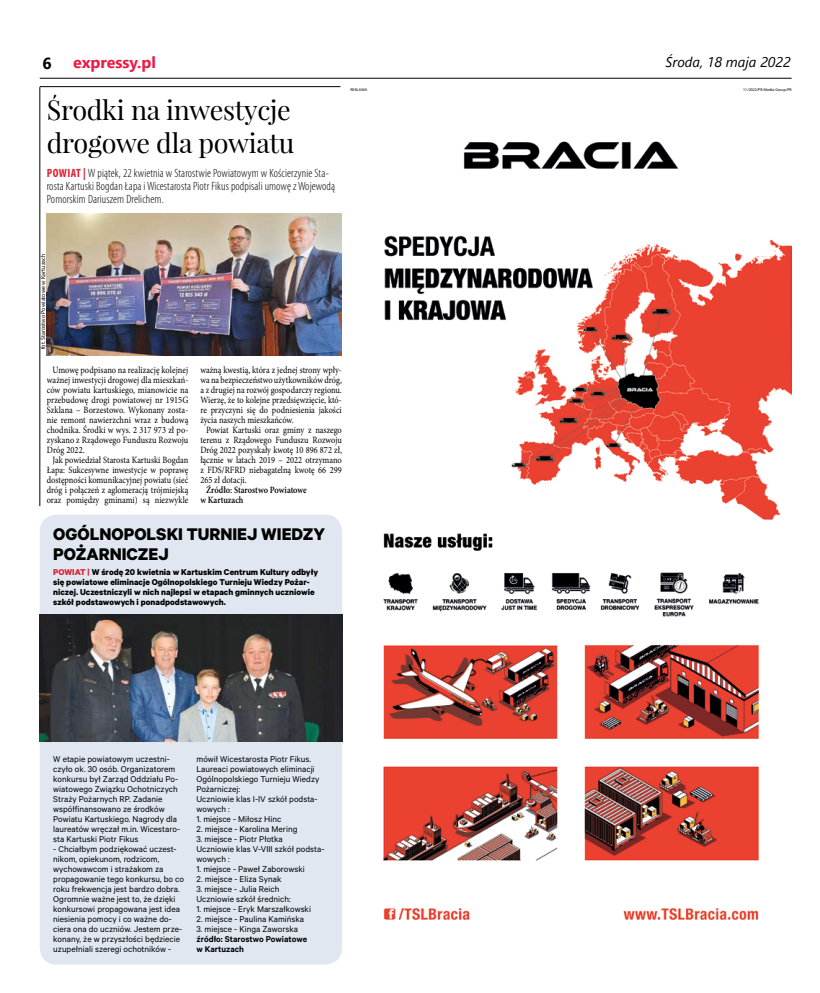
<style>
.page{position:relative;width:820px;height:993px;background:#fff}
.page>*{position:absolute;margin:0;border:0;box-sizing:border-box;transform-origin:0 0}
.t1{font:27px/33px "Playfair Display";letter-spacing:-.01em;color:#000}
.t2{font:700 19px/19.3px "Calibre";color:#000}
.t3{font:700 16px "Segoe UI";color:#ed1942}
.t4{font:700 16px "Segoe UI";color:#000}
.t5{font:italic 14px "Segoe UI";color:#000}
.t6{font:300 condensed 12px/13px "Myriad Pro";letter-spacing:.01em;color:#000}
.t7{font:700 condensed 12px "Myriad Pro";color:#db2233}
.t8{font:9.6px "Minion Pro";color:#000;scale:.87 1}
.t9{font:600 9.6px/10px "Minion Pro";letter-spacing:-.005em;color:#000;scale:.87 1}
.t10{font:9.5px/10px "Calibre";color:#000}
.t11{font:700 9.5px/10px "Calibre";color:#000}
.t12{font:600 9.5px/10px "Calibre";color:#000}
.t13{font:700 9.5px "Calibre";color:#db2233}
.t14{font:6px "Myriad Pro";color:#000}
.t15{font:4px "Myriad Pro";color:#000}
.s1{font-weight:700;color:#db2233}
.s2{color:#db2233}
</style>
<div class="page">
<hr style="left:40px;top:78px;width:751px;height:1px;background:#000">
<hr style="left:40px;top:86px;width:300px;height:1px;background:#000">
<hr style="left:40px;top:87px;width:1px;height:419px;background:#000">
<img style="left:47px;top:213px;width:295px;height:142px">
<img style="left:383px;top:141px;width:408px;height:779px">
<div style="left:40px;top:514px;width:302px;height:450px;background:#e1e7f1;border-radius:17px"></div>
<img style="left:40px;top:614px;width:302px;height:127px">
<h3 class="t4" style="left:43px;top:48px;width:11px">6</h3>
<h3 class="t3" style="left:73px;top:48px;width:84px">expressy.pl</h3>
<h3 class="t5" style="left:665px;top:49px;width:126px">Środa, 18 maja 2022</h3>
<h1 class="t1" style="left:47px;top:93px;width:249px">Środki na inwestycje drogowe dla powiatu</h1>
<p class="t7" style="left:47px;top:165px;width:13px">POWIAT</p>
<p class="t15" style="left:350px;top:87px;width:18px">Reklama</p>
<p class="t15" style="left:743px;top:87px;width:50px">11/2022/PR-Media-Group/PR</p>
<p class="t6" style="left:47px;top:167px;width:290px;text-indent:36px"><span class="s1">|</span> W piątek, 22 kwietnia w Starostwie Powiatowym w Kościerzynie Sta&shy;rosta Kartuski Bogdan Łapa iWicestarosta Piotr Fikus podpisali umowę zWojewodą<br>Pomorskim Dariuszem Drelichem.</p>
<p class="t14" style="left:39px;top:349px;width:97px;rotate:-90deg">fot. Starostwo Powiatowe w Kartuzach</p>
<p class="t8" style="left:52px;top:363px;width:158px">Umowę podpisano na realizację kolejnej</p>
<p class="t8" style="left:47px;top:373px;width:164px">ważnej inwestycji drogowej dla mieszkań-</p>
<p class="t8" style="left:47px;top:383px;width:164px">ców powiatu kartuskiego, mianowicie na</p>
<p class="t8" style="left:47px;top:393px;width:164px">przebudowę drogi powiatowej nr 1915G</p>
<p class="t8" style="left:47px;top:403px;width:164px">Szklana – Borzestowo. Wykonany zosta-</p>
<p class="t8" style="left:47px;top:413px;width:164px">nie remont nawierzchni wraz z budową</p>
<p class="t8" style="left:47px;top:423px;width:164px">chodnika. Środki w wys. 2 317 973 zł po-</p>
<p class="t8" style="left:47px;top:433px;width:164px">zyskano z Rządowego Funduszu Rozwoju</p>
<p class="t8" style="left:47px;top:443px;width:45px">Dróg 2022.</p>
<p class="t8" style="left:52px;top:453px;width:158px">Jak powiedział Starosta Kartuski Bogdan</p>
<p class="t8" style="left:47px;top:463px;width:164px">Łapa: Sukcesywne inwestycje w poprawę</p>
<p class="t8" style="left:47px;top:473px;width:164px">dostępności komunikacyjnej powiatu (sieć</p>
<p class="t8" style="left:47px;top:483px;width:164px">dróg i połączeń z aglomeracją trójmiejską</p>
<p class="t8" style="left:47px;top:493px;width:164px">oraz pomiędzy gminami) są niezwykle</p>
<p class="t8" style="left:200px;top:363px;width:164px">ważną kwestią, która z jednej strony wpły-</p>
<p class="t8" style="left:200px;top:373px;width:164px">wa na bezpieczeństwo użytkowników dróg,</p>
<p class="t8" style="left:200px;top:383px;width:164px">a z drugiej na rozwój gospodarczy regionu.</p>
<p class="t8" style="left:200px;top:393px;width:164px">Wierzę, że to kolejne przedsięwzięcie, któ-</p>
<p class="t8" style="left:200px;top:403px;width:164px">re przyczyni się do podniesienia jakości</p>
<p class="t8" style="left:200px;top:413px;width:109px">życia naszych mieszkańców.</p>
<p class="t8" style="left:206px;top:423px;width:158px">Powiat Kartuski oraz gminy z naszego</p>
<p class="t8" style="left:200px;top:433px;width:164px">terenu z Rządowego Funduszu Rozwoju</p>
<p class="t8" style="left:200px;top:443px;width:164px">Dróg 2022 pozyskały kwotę 10 896 872 zł,</p>
<p class="t8" style="left:200px;top:453px;width:164px">łącznie w latach 2019 – 2022 otrzymano</p>
<p class="t8" style="left:200px;top:463px;width:164px">z FDS/RFRD niebagatelną kwotę 66 299</p>
<p class="t8" style="left:200px;top:473px;width:55px">265 zł dotacji.</p>
<p class="t9" style="left:200px;top:485px;width:124px;text-indent:6px">Źródło: Starostwo Powiatowe w Kartuzach</p>
<h2 class="t2" style="left:53px;top:524px;width:273px">Ogólnopolski Turniej Wiedzy<br>Pożarniczej</h2>
<p class="t13" style="left:53px;top:566px;width:7px">POWIAT</p>
<p class="t11" style="left:53px;top:566px;width:266px;text-indent:34px"><span class="s2">|</span> W środę 20 kwietnia w Kartuskim Centrum Kultury odbyły się powiatowe eliminacje Ogólnopolskiego Turnieju Wiedzy Pożar&shy;niczej. Uczestniczyli w nich najlepsi w etapach gminnych uczniowie szkół podstawowych i ponadpodstawowych.</p>
<p class="t10" style="left:53px;top:753px;width:128px">W etapie powiatowym uczestni&shy;czyło ok. 30 osób. Organizatorem konkursu był Zarząd Oddziału Po&shy;wiatowego Związku Ochotniczych<br>Straży Pożarnych RP. Zadanie współfinansowano ze środków<br>Powiatu Kartuskiego. Nagrody dla laureatów wręczał m.in. Wicestaro&shy;sta Kartuski Piotr Fikus</p>
<p class="t10" style="left:53px;top:843px;width:132px">- Chciałbym podziękować uczest&shy;nikom, opiekunom, rodzicom, wychowawcom i strażakom za propagowanie tego konkursu, bo co roku frekwencja jest bardzo dobra.<br>Ogromnie ważne jest to, że dzięki konkursowi propagowana jest idea niesienia pomocy i co ważne do&shy;ciera ona do uczniów. Jestem prze&shy;konany, że w przyszłości będziecie uzupełniali szeregi ochotników -</p>
<p class="t10" style="left:196px;top:753px;width:124px">mówił Wicestarosta Piotr Fikus.<br>Laureaci powiatowych eliminacji<br>Ogólnopolskiego Turnieju Wiedzy<br>Pożarniczej:<br>Uczniowie klas I-IV szkół podsta&shy;wowych :</p>
<p class="t10" style="left:196px;top:813px;width:86px">1. miejsce - Miłosz Hinc</p>
<p class="t10" style="left:196px;top:823px;width:102px">2. miejsce - Karolina Mering</p>
<p class="t10" style="left:196px;top:833px;width:129px">3. miejsce - Piotr Płotka<br>Uczniowie klas V-VIII szkół podsta&shy;wowych :</p>
<p class="t10" style="left:196px;top:863px;width:110px">1. miejsce - Paweł Zaborowski</p>
<p class="t10" style="left:196px;top:873px;width:86px">2. miejsce - Eliza Synak</p>
<p class="t10" style="left:196px;top:883px;width:96px">3. miejsce - Julia Reich<br>Uczniowie szkół średnich:</p>
<p class="t10" style="left:196px;top:903px;width:116px">1. miejsce - Eryk Marszałkowski</p>
<p class="t10" style="left:196px;top:913px;width:109px">2. miejsce - Paulina Kamińska</p>
<p class="t10" style="left:196px;top:923px;width:103px">3. miejsce - Kinga Zaworska</p>
<p class="t12" style="left:196px;top:933px;width:112px">źródło: Starostwo Powiatowe w Kartuzach</p>
</div>
